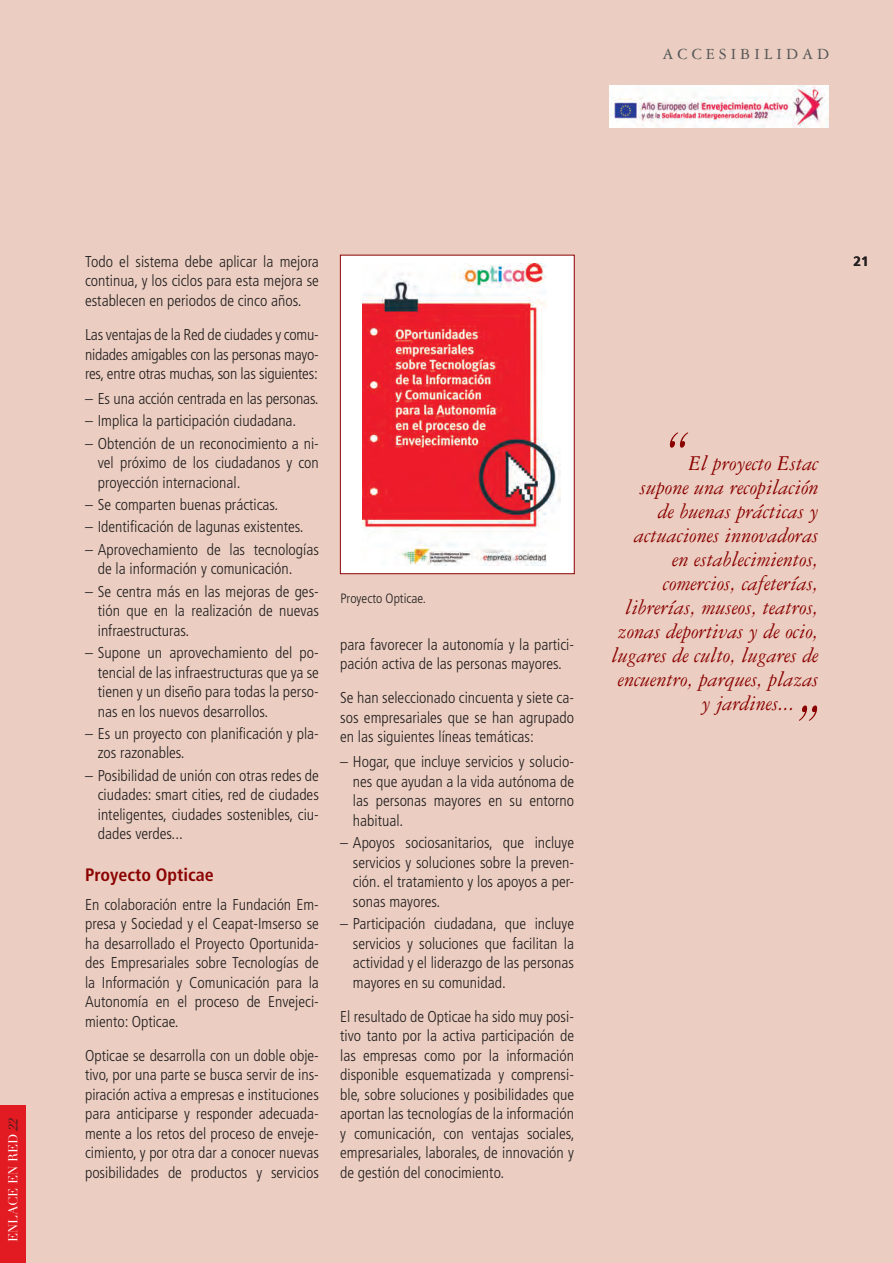
<style>
.page{position:relative;width:893px;height:1263px;background:#ebcec1}
.page>*{position:absolute;margin:0;border:0;box-sizing:border-box;transform-origin:0 0}
.DESTACADOS{font:italic 60px "Garamond Three";color:#8b0202}
.DESTACADOS-2{font:italic 22.5px "Garamond Three";color:#8b0202}
.LADILLO_minuscula{font:700 condensed 18px "Frutiger";color:#8b0202}
.t1{font:16.5px "Garamond Three";letter-spacing:.25em;color:#57585a}
.TEXTO{font:300 condensed 15.75px/19.5px "Frutiger";color:#231f20;text-align:justify}
.TEXTO___1_mm{font:300 condensed 15.75px/19.5px "Frutiger";color:#231f20;text-align:justify}
.PIE_DE_FOTO{font:300 condensed 13.5px "Frutiger";color:#231f20}
.t2{font:700 13.5px "Frutiger";color:#231f20}
.t3{font:12.75px "Didot LH";color:#fff}
.s1{font-style:italic;color:#231f20}
</style>
<div class="page">
<div style="left:340px;top:255px;width:234px;height:319px;background:#fff"></div>
<img style="left:362px;top:263px;width:199px;height:303px">
<div style="left:340px;top:255px;width:234px;height:319px;border:1px solid #8b0202"></div>
<img style="left:610px;top:85px;width:218px;height:43px">
<div style="left:0;top:1106px;width:26px;height:157px;background:#e21a21"></div>
<p class="t1" style="left:662px;top:45px;width:168px">ACCESIBILIDAD</p>
<p class="t3" style="left:6px;top:1242px;width:126px;rotate:-90deg">ENLACE EN RED <span class="s1">22</span></p>
<p class="TEXTO" style="left:85px;top:252px;width:235px">Todo el sistema debe aplicar la mejora continua, y los ciclos para esta mejora se establecen en periodos de cinco años.</p>
<p class="TEXTO___1_mm" style="left:85px;top:325px;width:235px">Las ventajas de la Red de ciudades y comu&shy;nidades amigables con las personas mayo&shy;res, entre otras muchas, son las siguientes:</p>
<p class="TEXTO___1_mm" style="left:85px;top:389px;width:235px">– Es una acción centrada en las personas.</p>
<p class="TEXTO___1_mm" style="left:85px;top:411px;width:213px">– Implica la participación ciudadana.</p>
<p class="TEXTO___1_mm" style="left:98px;top:434px;width:223px;text-indent:-13px">– Obtención de un reconocimiento a ni&shy;vel próximo de los ciudadanos y con proyección internacional.</p>
<p class="TEXTO___1_mm" style="left:85px;top:495px;width:195px">– Se comparten buenas prácticas.</p>
<p class="TEXTO___1_mm" style="left:85px;top:517px;width:220px">– Identificación de lagunas existentes.</p>
<p class="TEXTO___1_mm" style="left:98px;top:540px;width:223px;text-indent:-13px">– Aprovechamiento de las tecnologías de la información y comunicación.</p>
<p class="TEXTO___1_mm" style="left:98px;top:582px;width:223px;text-indent:-13px">– Se centra más en las mejoras de ges&shy;tión que en la realización de nuevas infraestructuras.</p>
<p class="TEXTO___1_mm" style="left:98px;top:643px;width:223px;text-indent:-13px">– Supone un aprovechamiento del po&shy;tencial de las infraestructuras que ya se tienen y un diseño para todas la perso&shy;nas en los nuevos desarrollos.</p>
<p class="TEXTO___1_mm" style="left:98px;top:724px;width:223px;text-indent:-13px">– Es un proyecto con planificación y pla&shy;zos razonables.</p>
<p class="TEXTO" style="left:98px;top:766px;width:223px;text-indent:-13px">– Posibilidad de unión con otras redes de ciudades: smart cities, red de ciudades inteligentes, ciudades sostenibles, ciu&shy;dades verdes...</p>
<p class="LADILLO_minuscula" style="left:85px;top:864px;width:130px">Proyecto Opticae</p>
<p class="TEXTO" style="left:85px;top:895px;width:235px">En colaboración entre la Fundación Em&shy;presa y Sociedad y el Ceapat-Imserso se ha desarrollado el Proyecto Oportunida&shy;des Empresariales sobre Tecnologías de la Información y Comunicación para la Autonomía en el proceso de Envejeci&shy;miento: Opticae.</p>
<p class="TEXTO" style="left:85px;top:1046px;width:235px">Opticae se desarrolla con un doble obje&shy;tivo, por una parte se busca servir de ins&shy;piración activa a empresas e instituciones para anticiparse y responder adecuada&shy;mente a los retos del proceso de enveje&shy;cimiento, y por otra dar a conocer nuevas posibilidades de productos y servicios</p>
<p class="PIE_DE_FOTO" style="left:340px;top:591px;width:87px">Proyecto Opticae.</p>
<p class="TEXTO" style="left:340px;top:634px;width:235px">para favorecer la autonomía y la partici&shy;pación activa de las personas mayores.</p>
<p class="TEXTO___1_mm" style="left:340px;top:688px;width:235px">Se han seleccionado cincuenta y siete ca&shy;sos empresariales que se han agrupado en las siguientes líneas temáticas:</p>
<p class="TEXTO___1_mm" style="left:353px;top:752px;width:223px;text-indent:-13px">– Hogar, que incluye servicios y solucio&shy;nes que ayudan a la vida autónoma de las personas mayores en su entorno habitual.</p>
<p class="TEXTO___1_mm" style="left:353px;top:833px;width:223px;text-indent:-13px">– Apoyos sociosanitarios, que incluye servicios y soluciones sobre la preven&shy;ción. el tratamiento y los apoyos a per&shy;sonas mayores.</p>
<p class="TEXTO" style="left:353px;top:914px;width:223px;text-indent:-13px">– Participación ciudadana, que incluye servicios y soluciones que facilitan la actividad y el liderazgo de las personas mayores en su comunidad.</p>
<p class="TEXTO" style="left:340px;top:1007px;width:236px">El resultado de Opticae ha sido muy posi&shy;tivo tanto por la activa participación de las empresas como por la información disponible esquematizada y comprensi&shy;ble, sobre soluciones y posibilidades que aportan las tecnologías de la información y comunicación, con ventajas sociales, empresariales, laborales, de innovación y de gestión del conocimiento.</p>
<p class="t2" style="left:854px;top:253px;width:17px">21</p>
<p class="DESTACADOS" style="left:665px;top:420px;width:25px">“</p>
<p class="DESTACADOS-2" style="left:688px;top:451px;width:132px">El proyecto Estac</p>
<p class="DESTACADOS-2" style="left:640px;top:475px;width:180px">supone una recopilación</p>
<p class="DESTACADOS-2" style="left:658px;top:499px;width:162px">de buenas prácticas y</p>
<p class="DESTACADOS-2" style="left:634px;top:523px;width:186px">actuaciones innovadoras</p>
<p class="DESTACADOS-2" style="left:672px;top:547px;width:148px">en establecimientos,</p>
<p class="DESTACADOS-2" style="left:663px;top:571px;width:157px">comercios, cafeterías,</p>
<p class="DESTACADOS-2" style="left:625px;top:595px;width:195px">librerías, museos, teatros,</p>
<p class="DESTACADOS-2" style="left:618px;top:619px;width:202px">zonas deportivas y de ocio,</p>
<p class="DESTACADOS-2" style="left:612px;top:643px;width:208px">lugares de culto, lugares de</p>
<p class="DESTACADOS-2" style="left:618px;top:667px;width:202px">encuentro, parques, plazas</p>
<p class="DESTACADOS-2" style="left:702px;top:691px;width:95px">y jardines...</p>
<p class="DESTACADOS" style="left:795px;top:693px;width:25px">”</p>
</div>
